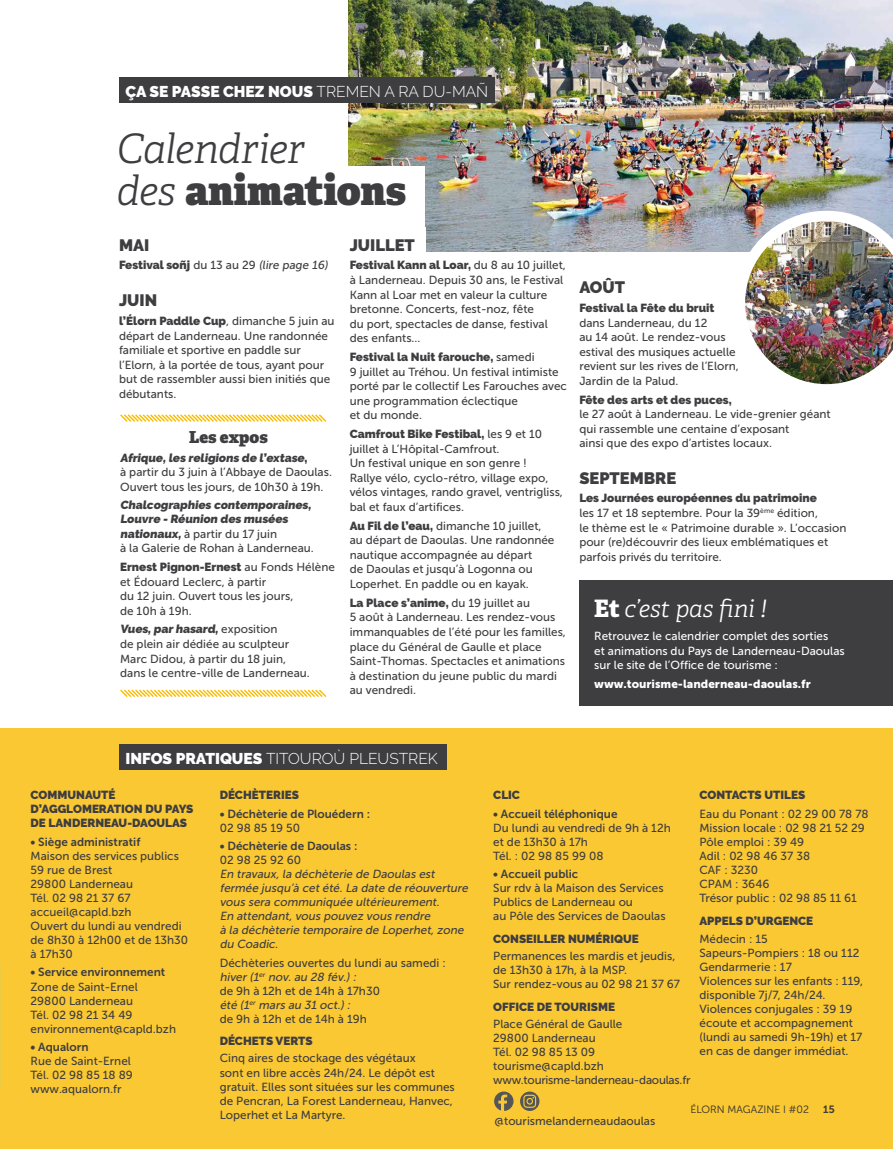
<style>
.page{position:relative;width:893px;height:1149px;background:#fff}
.page>*{position:absolute;margin:0;border:0;box-sizing:border-box;transform-origin:0 0}
.t1{font:italic 300 40.5px/42px "Adelle";letter-spacing:-.01em;color:#3e3d40}
.t2{font:italic 300 24px "Adelle";letter-spacing:-.005em;color:#fff}
.t3{font:900 16.5px "Raleway";color:#3e3d40}
.t4{font:800 16.5px "Adelle";color:#3e3d40}
.t5{font:900 15.6px "Raleway";color:#fff}
.t6{font:300 15.6px "Raleway";color:#fff}
.t7{font:11.7px/14.1px "Museo Sans 500";color:#3e3d40}
.t8{font:900 11.7px/14.1px "Raleway";color:#3e3d40}
.t9{font:italic 11.7px/14.1px "Museo Sans 500";color:#3e3d40}
.t10{font:11.7px "Museo Sans 700";color:#3e3d40}
.t11{font:11.7px/14.5px "Museo Sans 500";color:#fff}
.t12{font:11.7px "Museo Sans 900";color:#fff}
.t13{font:10.5px "Museo Sans 300";color:#3e3d40}
.t14{font:10.5px "Museo Sans 700";color:#3e3d40}
.s1{font-weight:300}
.s2{font-weight:800;font-style:normal}
.s3{font-family:"Raleway";font-weight:900}
.s4{font-family:"Museo Sans 500";font-weight:400}
.s5{font-weight:900}
.s6{font-style:normal}
.s7{font-style:italic}
</style>
<div class="page">
<img style="left:349px;top:0;width:544px;height:251px">
<div style="left:119px;top:78px;width:376px;height:25px;background:#3e3d40"></div>
<div style="left:0;top:728px;width:893px;height:420px;background:#fac833"></div>
<div style="left:119px;top:744px;width:327px;height:26px;background:#3e3d40"></div>
<div style="left:579px;top:579px;width:314px;height:126px;background:#3e3d40"></div>
<img style="left:735px;top:211px;width:158px;height:174px">
<div style="left:338px;top:227px;width:87px;height:57px;background:#fff"></div>
<div style="left:43px;top:166px;width:382px;height:67px;background:#fff"></div>
<svg style="left:120px;top:414px;width:207px;height:8px"></svg>
<svg style="left:120px;top:689px;width:207px;height:8px"></svg>
<svg style="left:494px;top:1091px;width:19px;height:19px"></svg>
<svg style="left:520px;top:1091px;width:19px;height:19px"></svg>
<h3 class="t5" style="left:125px;top:82px;width:364px">ÇA SE PASSE CHEZ NOUS <span class="s1">TREMEN A RA DU-MAÑ</span></h3>
<h1 class="t1" style="left:117px;top:128px;width:291px">Calendrier<br>des <span class="s2">animations</span></h1>
<h3 class="t3" style="left:119px;top:235px;width:32px">MAI</h3>
<p class="t7" style="left:119px;top:258px;width:212px"><span class="s3">Festival soñj</span> du 13 au 29 (lire page 16)</p>
<h3 class="t3" style="left:119px;top:291px;width:40px">JUIN</h3>
<p class="t8" style="left:119px;top:314px;width:217px">l’Élorn Paddle Cup<span class="s4">, dimanche 5 juin au</span></p>
<p class="t7" style="left:119px;top:328px;width:213px;line-height:14.5px">départ de Landerneau. Une randonnée familiale et sportive en paddle sur l’Elorn, à la portée de tous, ayant pour but de rassembler aussi bien initiés que débutants.</p>
<h3 class="t4" style="left:189px;top:426px;width:80px">Les expos</h3>
<p class="t8" style="left:120px;top:450px;width:189px">Afrique, les religions de l’extase,</p>
<p class="t7" style="left:120px;top:464px;width:213px;line-height:14.5px">à partir du 3 juin à l’Abbaye de Daoulas.<br>Ouvert tous les jours, de 10h30 à 19h.</p>
<p class="t8" style="left:120px;top:497px;width:194px">Chalcographies contemporaines,<br>Louvre - Réunion des musées</p>
<p class="t7" style="left:120px;top:526px;width:195px;line-height:14.5px"><span class="s3">nationaux,</span> à partir du 17 juin<br>à la Galerie de Rohan à Landerneau.</p>
<p class="t8" style="left:120px;top:559px;width:216px">Ernest Pignon-Ernest <span class="s4">au Fonds Hélène</span></p>
<p class="t7" style="left:120px;top:574px;width:175px;line-height:14.5px">et Édouard Leclerc, à partir<br>du 12 juin. Ouvert tous les jours, de 10h à 19h.</p>
<p class="t8" style="left:120px;top:622px;width:159px">Vues, par hasard, <span class="s4">e x p o s i t i o n</span></p>
<p class="t7" style="left:120px;top:636px;width:191px;line-height:14.5px">de plein air dédiée au sculpteur<br>Marc Didou, à partir du 18 juin, dans le centre-ville de Landerneau.</p>
<h3 class="t3" style="left:350px;top:235px;width:67px">JUILLET</h3>
<p class="t8" style="left:350px;top:258px;width:218px">Festival Kann al Loar, <span class="s4">du 8 au 10 juillet,</span></p>
<p class="t7" style="left:350px;top:273px;width:215px;line-height:14.5px">à Landerneau. Depuis 30 ans, le Festival Kann al Loar met en valeur la culture bretonne. Concerts, fest-noz, fête<br>du port, spectacles de danse, festival des enfants...</p>
<p class="t8" style="left:350px;top:350px;width:186px">Festival la Nuit farouche, <span class="s4">samedi</span></p>
<p class="t7" style="left:350px;top:364px;width:219px;line-height:14.5px">9 juillet au Tréhou. Un festival intimiste porté par le collectif Les Farouches avec une programmation éclectique<br>et du monde.</p>
<p class="t8" style="left:350px;top:427px;width:194px">Camfrout Bike Festibal, <span class="s4">les 9 et 10</span></p>
<p class="t7" style="left:350px;top:441px;width:215px;line-height:14.5px">juillet à L’Hôpital-Camfrout.<br>Un festival unique en son genre !<br>Rallye vélo, cyclo-rétro, village expo, vélos vintages, rando gravel, ventrigliss, bal et faux d’artifices.</p>
<p class="t7" style="left:350px;top:518px;width:206px;line-height:14.5px"><span class="s3">Au Fil de l’eau,</span> dimanche 10 juillet, au départ de Daoulas. Une randonnée nautique accompagnée au départ<br>de Daoulas et jusqu’à Logonna ou Loperhet. En paddle ou en kayak.</p>
<p class="t8" style="left:350px;top:595px;width:182px">La Place s’anime, <span class="s4">du 19 juillet au</span></p>
<p class="t7" style="left:350px;top:610px;width:218px;line-height:14.5px">5 août à Landerneau. Les rendez-vous immanquables de l’été pour les familles, place du Général de Gaulle et place Saint-Thomas. Spectacles et animations à destination du jeune public du mardi au vendredi.</p>
<h3 class="t3" style="left:579px;top:278px;width:47px">AOÛT</h3>
<p class="t8" style="left:579px;top:301px;width:137px">Festival la Fête du bruit</p>
<p class="t7" style="left:579px;top:315px;width:161px;line-height:14.5px">dans Landerneau, du 12<br>au 14 août. Le rendez-vous estival des musiques actuelle revient sur les rives de l’Elorn,<br>Jardin de la Palud.</p>
<p class="t8" style="left:579px;top:392px;width:154px">Fête des arts et des puces,</p>
<p class="t7" style="left:579px;top:407px;width:253px;line-height:14.5px">le 27 août à Landerneau. Le vide-grenier géant qui rassemble une centaine d’exposant<br>ainsi que des expo d’artistes locaux.</p>
<h3 class="t3" style="left:579px;top:468px;width:98px">SEPTEMBRE</h3>
<p class="t8" style="left:579px;top:491px;width:239px">Les Journées européennes du patrimoine</p>
<p class="t7" style="left:579px;top:505px;width:269px;line-height:14.5px">les 17 et 18 septembre. Pour la 39<sup>ème</sup> édition,<br>le thème est le « Patrimoine durable ». L’occasion pour (re)découvrir des lieux emblématiques et parfois privés du territoire.</p>
<h2 class="t2" style="left:594px;top:593px;width:174px"><span class="s2">Et</span> c’est pas fini !</h2>
<p class="t11" style="left:594px;top:628px;width:252px">Retrouvez le calendrier complet des sorties<br>et animations du Pays de Landerneau-Daoulas sur le site de l’Office de tourisme :</p>
<p class="t12" style="left:594px;top:677px;width:218px">www.tourisme-landerneau-daoulas.fr</p>
<h3 class="t6" style="left:125px;top:748px;width:314px"><span class="s5">INFOS PRATIQUES</span> TITOUROÙ PLEUSTREK</h3>
<p class="t8" style="left:31px;top:788px;width:164px">COMMUNAUTÉ<br>D’AGGLOMERATION DU PAYS<br>DE LANDERNEAU-DAOULAS</p>
<p class="t10" style="left:31px;top:834px;width:111px">• Siège administratif</p>
<p class="t7" style="left:31px;top:848px;width:159px">Maison des services publics<br>59 rue de Brest<br>29800 Landerneau<br>Tél. 02 98 21 37 67 accueil@capld.bzh<br>Ouvert du lundi au vendredi de 8h30 à 12h00 et de 13h30 à 17h30</p>
<p class="t10" style="left:31px;top:965px;width:136px">• Service environnement</p>
<p class="t7" style="left:31px;top:979px;width:147px">Zone de Saint-Ernel<br>29800 Landerneau<br>Tél. 02 98 21 34 49 environnement@capld.bzh</p>
<p class="t10" style="left:31px;top:1040px;width:60px">• Aqualorn</p>
<p class="t7" style="left:31px;top:1053px;width:104px">Rue de Saint-Ernel<br>Tél. 02 98 85 18 89 www.aqualorn.fr</p>
<p class="t8" style="left:220px;top:788px;width:81px">DÉCHÈTERIES</p>
<p class="t10" style="left:220px;top:806px;width:152px">• Déchèterie de Plouédern :</p>
<p class="t7" style="left:220px;top:820px;width:82px">02 98 85 19 50</p>
<p class="t10" style="left:220px;top:839px;width:139px">• Déchèterie de Daoulas :</p>
<p class="t7" style="left:220px;top:852px;width:83px">02 98 25 92 60</p>
<p class="t9" style="left:220px;top:866px;width:252px">En travaux, la déchèterie de Daoulas est fermée j usqu’à cet été. La date de réouverture vous sera communiquée ultérieurement.<br>En attendant, vous pouvez vous rendre<br>à la déchèterie temporaire de Loperhet, zone du Coadic<span class="s6">.</span></p>
<p class="t7" style="left:220px;top:955px;width:228px">Déchèteries ouvertes du lundi au samedi : <span class="s7">hiver (1</span><sup>er</sup> <span class="s7">nov. au 28 fév.) :<br></span>de 9h à 12h et de 14h à 17h30<br><span class="s7">été (1</span><sup>er</sup> <span class="s7">mars au 31 oct.) :<br></span>de 9h à 12h et de 14h à 19h</p>
<p class="t8" style="left:220px;top:1033px;width:94px">DÉCHETS VERTS</p>
<p class="t7" style="left:220px;top:1051px;width:237px">Cinq aires de stockage des végétaux<br>sont en libre accès 24h/24. Le dépôt est gratuit. Elles sont situées sur les communes de Pencran, La Forest Landerneau, Hanvec, Loperhet et La Martyre.</p>
<p class="t8" style="left:493px;top:788px;width:28px">CLIC</p>
<p class="t10" style="left:493px;top:806px;width:126px">• Accueil téléphonique</p>
<p class="t7" style="left:493px;top:820px;width:179px">Du lundi au vendredi de 9h à 12h et de 13h30 à 17h<br>Tél. : 02 98 85 99 08</p>
<p class="t10" style="left:493px;top:867px;width:87px">• Accueil public</p>
<p class="t7" style="left:493px;top:880px;width:174px">Sur rdv à la Maison des Services<br>Publics de Landerneau ou<br>au Pôle des Services de Daoulas</p>
<p class="t8" style="left:493px;top:931px;width:147px">CONSEILLER NUMÉRIQUE</p>
<p class="t7" style="left:493px;top:948px;width:188px">Permanences les mardis et jeudis, de 13h30 à 17h, à la MSP.<br>Sur rendez-vous au 02 98 21 37 67</p>
<p class="t8" style="left:493px;top:999px;width:123px">OFFICE DE TOURISME</p>
<p class="t7" style="left:493px;top:1016px;width:199px">Place Général de Gaulle<br>29800 Landerneau<br>Tél. 02 98 85 13 09 tourisme@capld.bzh www.tourisme-landerneau-daoulas.fr</p>
<p class="t8" style="left:699px;top:788px;width:107px">CONTACTS UTILES</p>
<p class="t7" style="left:699px;top:806px;width:171px">Eau du Ponant : 02 29 00 78 78<br>Mission locale : 02 98 21 52 29<br>Pôle emploi : 39 49<br>Adil : 02 98 46 37 38<br>CAF : 3230<br>CPAM : 3646<br>Trésor public : 02 98 85 11 61</p>
<p class="t8" style="left:699px;top:913px;width:115px">APPELS D’URGENCE</p>
<p class="t7" style="left:699px;top:931px;width:165px">Médecin : 15<br>Sapeurs-Pompiers : 18 ou 112<br>Gendarmerie : 17<br>Violences sur les enfants : 119, disponible 7j/7, 24h/24.<br>Violences conjugales : 39 19 écoute et accompagnement (lundi au samedi 9h-19h) et 17 en cas de danger immédiat.</p>
<p class="t7" style="left:495px;top:1113px;width:162px">@tourismelanderneaudaoulas</p>
<p class="t13" style="left:690px;top:1102px;width:120px">ÉLORN MAGAZINE I #02</p>
<p class="t14" style="left:823px;top:1102px;width:13px">15</p>
</div>
